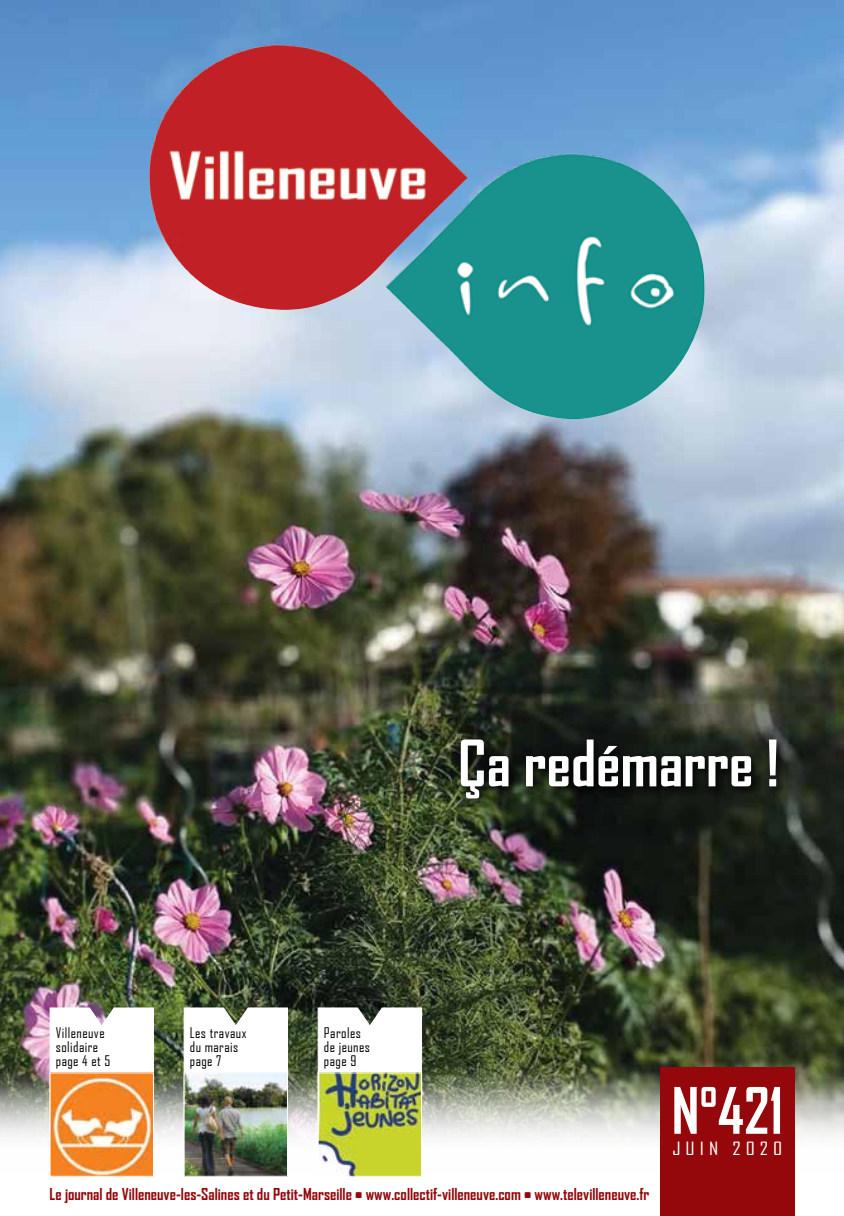
<style>
.page{position:relative;width:844px;height:1216px;background:#fff}
.page>*{position:absolute;margin:0;border:0;box-sizing:border-box;transform-origin:0 0}
.t1{font:700 61.25px "Agency FB";color:#fff}
.t2{font:700 61.25px "Agency FB";color:#fff;scale:.94 1}
.t3{font:17.5px "Agency FB";letter-spacing:.24em;color:#fff;scale:1.2 1}
.t4{font:700 15.75px "Agency FB";color:#94070a}
.t5{font:14px/14px "Agency FB";letter-spacing:.03em;color:#000}
</style>
<div class="page">
<img style="left:0;top:0;width:843px;height:995px">
<img style="left:149px;top:45px;width:555px;height:374px">
<img style="left:0;top:995px;width:843px;height:182px">
<div style="left:660px;top:1067px;width:134px;height:148px;background:#94070a"></div>
<svg style="left:49px;top:1007px;width:105px;height:170px"></svg>
<img style="left:52px;top:1074px;width:100px;height:100px">
<svg style="left:183px;top:1007px;width:105px;height:170px"></svg>
<img style="left:186px;top:1074px;width:100px;height:100px">
<div style="left:184px;top:1072px;width:104px;height:104px;border:1px solid #fff"></div>
<svg style="left:317px;top:1007px;width:105px;height:170px"></svg>
<img style="left:319px;top:1074px;width:101px;height:100px">
<div style="left:317px;top:1072px;width:105px;height:104px;border:1px solid #fff"></div>
<svg style="left:454px;top:734px;width:332px;height:75px;background:#151a12"></svg>
<h1 class="t1" style="left:458px;top:725px;width:323px">Ça redémarre !</h1>
<p class="t5" style="left:56px;top:1025px;width:56px">Villeneuve solidaire page 4 et 5</p>
<p class="t5" style="left:190px;top:1025px;width:58px">Les travaux du marais page 7</p>
<p class="t5" style="left:324px;top:1025px;width:48px">Paroles de jeunes page 9</p>
<h1 class="t2" style="left:671px;top:1072px;width:120px">N°421</h1>
<p class="t3" style="left:672px;top:1137px;width:93px">JUIN 2020</p>
<p class="t4" style="left:50px;top:1183px;width:601px">Le journal de Villeneuve-les-Salines et du Petit-Marseille • www.collectif-villeneuve.com • www.televilleneuve.fr</p>
</div>
